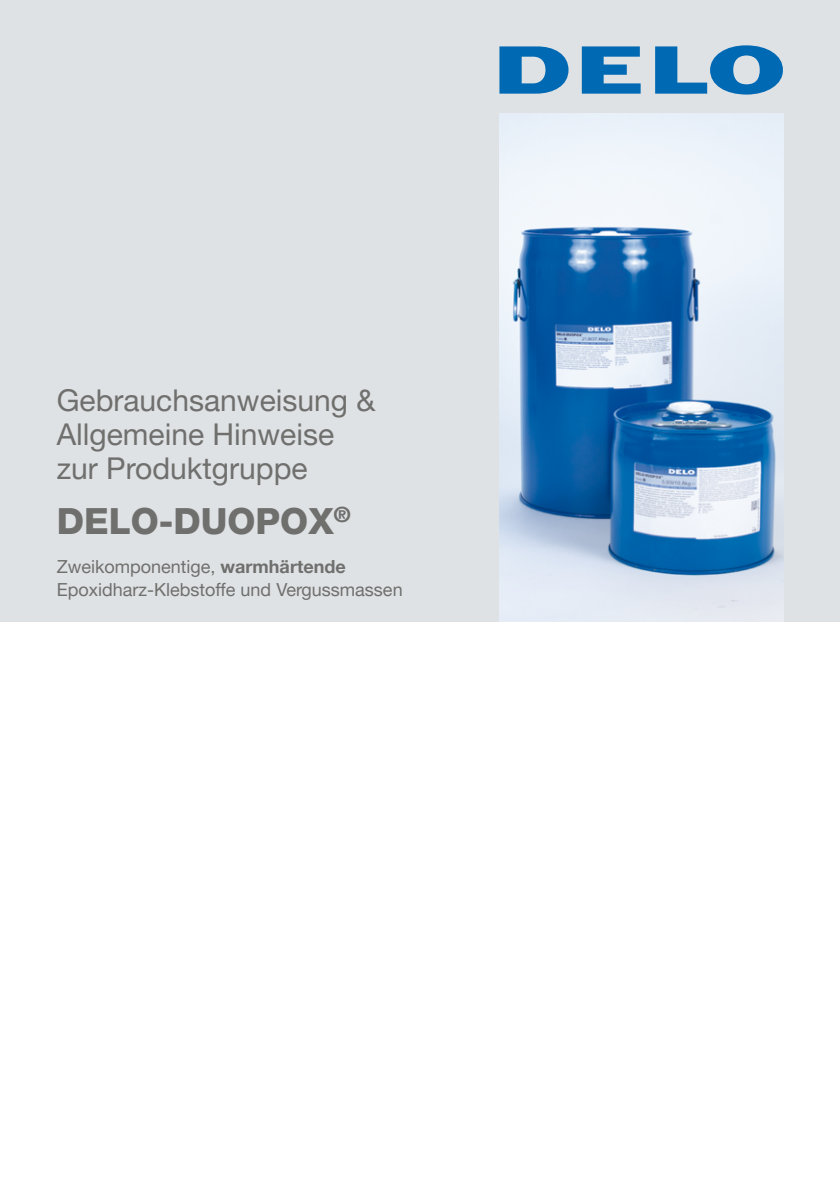
<style>
.page{position:relative;width:840px;height:1191px;background:#fff}
.page>*{position:absolute;margin:0;border:0;box-sizing:border-box;transform-origin:0 0}
.t1{font:800 36px "Helvetica Neue LT Pro";color:#6f6f6e}
.t2{font:30px/34px "Helvetica Neue LT Pro";color:#6f6f6e}
.t3{font:18px/22px "Helvetica Neue LT Pro";color:#6f6f6e}
.s1{font-weight:700}
</style>
<div class="page">
<div style="left:0;top:0;width:839px;height:622px;background:#dfe2e4"></div>
<svg style="left:581px;top:46px;width:59px;height:48px"></svg>
<svg style="left:499px;top:46px;width:69px;height:48px"></svg>
<svg style="left:655px;top:45px;width:127px;height:50px"></svg>
<img style="left:499px;top:113px;width:283px;height:509px">
<h2 class="t2" style="left:57px;top:383px;width:320px">Gebrauchsanweisung &amp;<br>Allgemeine Hinweise zur Produktgruppe</h2>
<h1 class="t1" style="left:57px;top:500px;width:295px">DELO-DUOPOX<sup>®</sup></h1>
<p class="t3" style="left:57px;top:555px;width:347px">Zweikomponentige, <span class="s1">warmhärtende<br></span>Epoxidharz-Klebstoffe und Vergussmassen</p>
</div>
